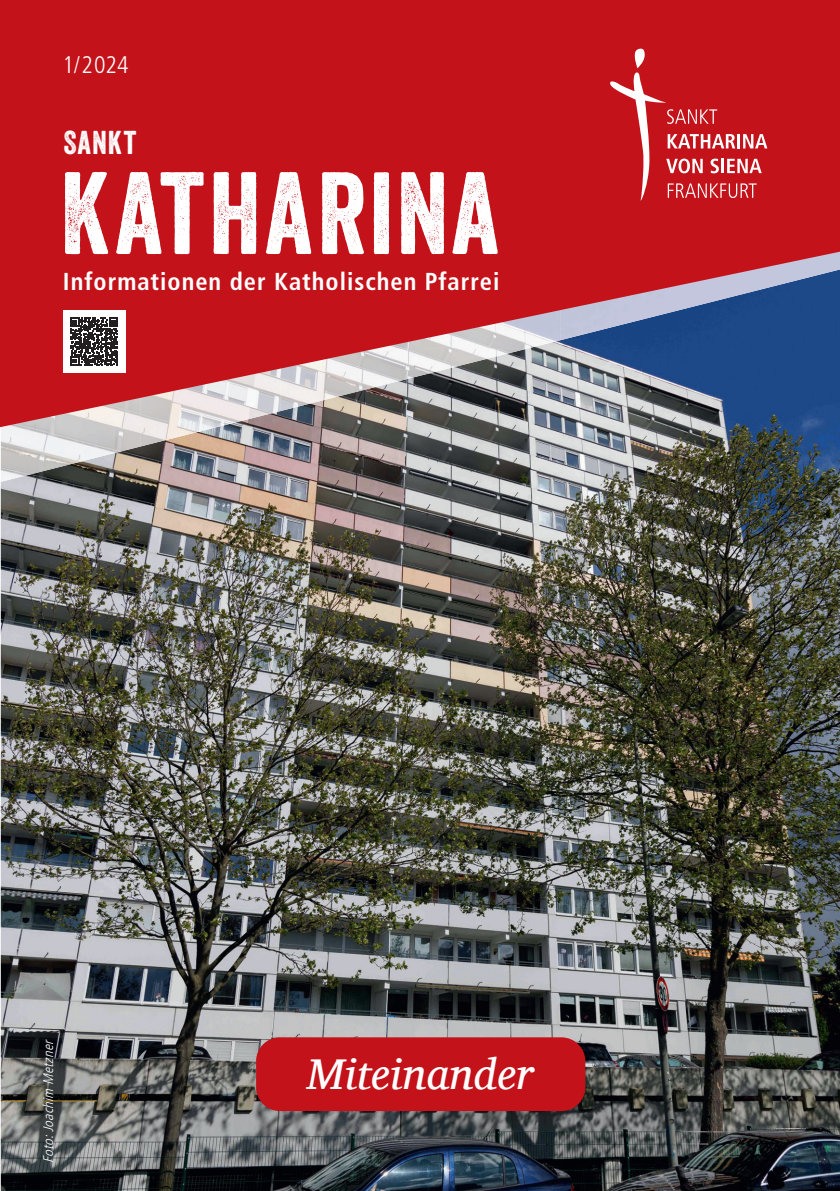
<style>
.page{position:relative;width:840px;height:1191px;background:#fff}
.page>*{position:absolute;margin:0;border:0;box-sizing:border-box;transform-origin:0 0}
.t1{font:113px "Veneer";letter-spacing:.025em;color:#fff}
.t2{font:italic 44px "Charis SIL";letter-spacing:.01em;color:#fff}
.t3{font:32px "Veneer";letter-spacing:.03em;color:#fff}
.t4{font:700 condensed 24.4px "Frutiger LT Std";letter-spacing:.04em;color:#fff}
.t5{font:300 condensed 24px "Frutiger LT Std";color:#fff}
.t6{font:italic 300 condensed 14px "Frutiger LT Std";color:#fff}
</style>
<div class="page">
<img style="left:1px;top:482px;width:838px;height:709px">
<img style="left:0;top:427px;width:839px;height:55px">
<img style="left:1px;top:427px;width:140px;height:55px">
<img style="left:140px;top:427px;width:140px;height:19px">
<svg style="left:0;top:0;width:839px;height:427px;background:#b42d39"></svg>
<div style="left:256px;top:1037px;width:329px;height:74px;background:#c4121a;border-radius:24px"></div>
<svg style="left:609px;top:47px;width:158px;height:154px;background:#cb2f36"></svg>
<div style="left:63px;top:310px;width:62px;height:63px;background:#fff"></div>
<svg style="left:70px;top:318px;width:48px;height:48px"></svg>
<p class="t5" style="left:62px;top:51px;width:68px">1/2024</p>
<h3 class="t3" style="left:63px;top:123px;width:74px">SANKT</h3>
<h1 class="t1" style="left:60px;top:144px;width:440px">KATHARINA</h1>
<p class="t4" style="left:63px;top:267px;width:437px">Informationen der Katholischen Pfarrei</p>
<p class="t6" style="left:40px;top:1162px;width:127px;rotate:-90deg">Foto:Joachim Metzner</p>
<h2 class="t2" style="left:306px;top:1048px;width:228px">Miteinander</h2>
</div>
